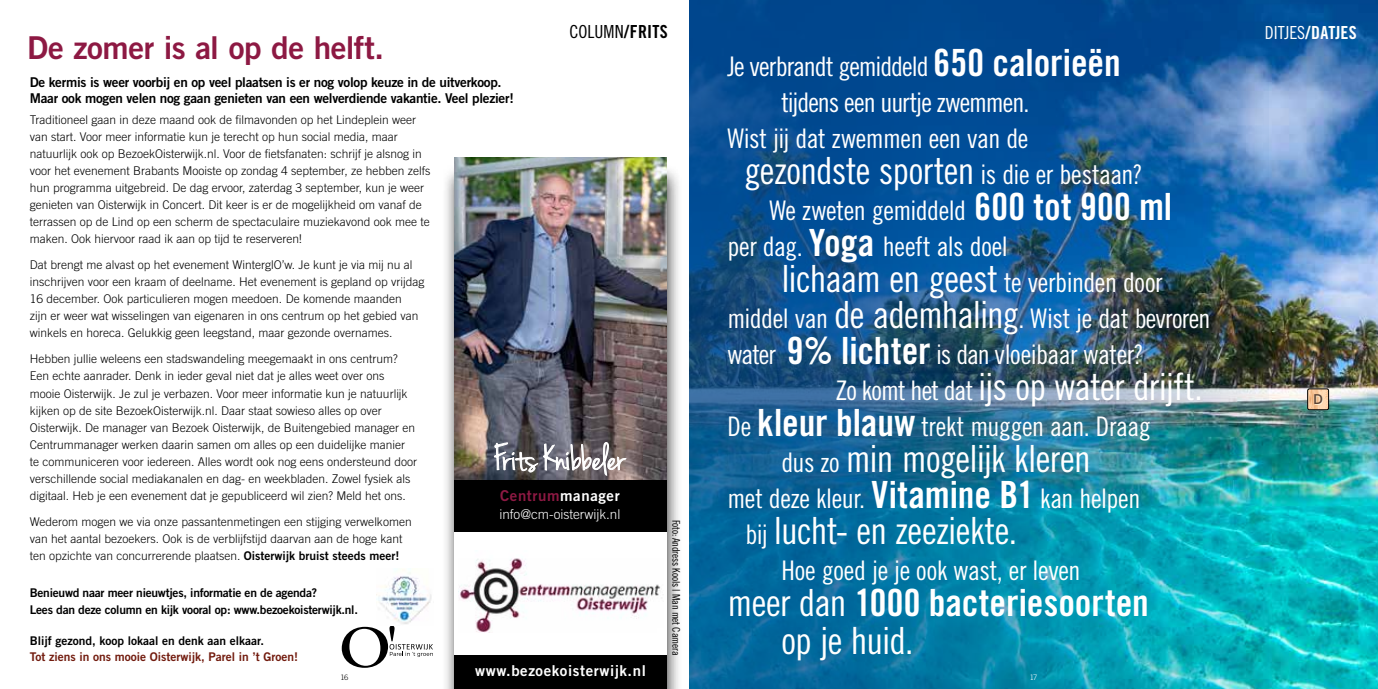
<style>
.page{position:relative;width:1378px;height:689px;background:#fff}
.page>*{position:absolute;margin:0;border:0;box-sizing:border-box;transform-origin:0 0}
.t1{font:37.5px "Trade Gothic LT Std Cn 18";letter-spacing:-.015em;color:#fff}
.t2{font:37.5px "Trade Gothic LT Std Bd Cn 20";letter-spacing:.005em;color:#fff}
.t3{font:31.5px "Trade Gothic LT Std Bd 2";letter-spacing:-.01em;color:#8d1943}
.t4{font:27px/36px "Trade Gothic LT Std Cn 18";letter-spacing:-.02em;color:#fff}
.t5{font:18px "Trade Gothic LT Std Bd Cn 20";letter-spacing:.005em;color:#fff}
.t6{font:18px "Trade Gothic LT Std Cn 18";color:#000}
.t7{font:15px "Trade Gothic LT Std Bd 2";letter-spacing:.04em;color:#fff}
.t8{font:15px "Trade Gothic LT Std Bd 2";letter-spacing:.04em;color:#8d1943}
.t9{font:13.5px/16.5px "Trade Gothic LT Std Bd 2";letter-spacing:-.02em;color:#000}
.t10{font:300 13.5px "Trade Gothic LT Std";color:#fff}
.t11{font:300 12px/17px "Trade Gothic LT Std";color:#000}
.t12{font:12px/16.5px "Trade Gothic LT Std Bd 2";letter-spacing:-.02em;color:#000}
.t13{font:12px "Trade Gothic LT Std Bd 2";color:#721b0e}
.t14{font:12px "Trade Gothic LT Std Bd 2";color:#000}
.t15{font:10.5px "Trade Gothic LT Std Cn 18";letter-spacing:-.01em;color:#000}
.t16{font:300 7.5px "Trade Gothic LT Std";color:#000}
.t17{font:300 7.5px "Trade Gothic LT Std";color:#fff}
.s1{font-family:"Trade Gothic LT Std Bd Cn 20"}
.s2{font-family:"Trade Gothic LT Std Bd Cn 20";font-size:37.5px}
.s3{font-size:27px}
.s4{font-size:37.5px}
.s5{font-family:"Trade Gothic LT Std Cn 18"}
.s6{font-family:"Trade Gothic LT Std Bd 2";font-weight:400}
.s7{color:#fff}
</style>
<div class="page">
<img style="left:1269px;top:0;width:109px;height:689px">
<img style="left:689px;top:0;width:580px;height:689px">
<svg style="left:1317px;top:389px;width:12px;height:21px"></svg>
<img style="left:1307px;top:389px;width:10px;height:21px">
<div style="left:1307px;top:389px;width:21px;height:21px;border:1px solid #000;border-radius:2px"></div>
<div style="left:441px;top:163px;width:241px;height:526px;background:#000;opacity:.75"></div>
<div style="left:454px;top:169px;width:213px;height:520px;background:#fff"></div>
<img style="left:454px;top:157px;width:213px;height:323px">
<svg style="left:494px;top:442px;width:132px;height:34px"></svg>
<img style="left:458px;top:558px;width:203px;height:75px">
<svg style="left:342px;top:626px;width:91px;height:42px"></svg>
<div style="left:454px;top:480px;width:213px;height:51px;background:#000"></div>
<div style="left:454px;top:656px;width:213px;height:33px;background:#000"></div>
<img style="left:378px;top:570px;width:54px;height:54px">
<h3 class="t6" style="left:569px;top:21px;width:100px">COLUMN<span class="s1">/FRITS</span></h3>
<h2 class="t3" style="left:27px;top:28px;width:358px">De zomer is al op de helft.</h2>
<h3 class="t4" style="left:727px;top:48px;width:395px">Je verbrandt gemiddeld <span class="s2">650 calorieën</span></h3>
<h3 class="t4" style="left:781px;top:84px;width:249px">tijdens een uurtje zwemmen.</h3>
<h3 class="t4" style="left:727px;top:120px;width:302px">Wist jij dat zwemmen een van de</h3>
<h1 class="t1" style="left:744px;top:148px;width:400px">gezondste sporten <span class="s3">is die er bestaan?</span></h1>
<h3 class="t4" style="left:727px;top:192px;width:446px;text-indent:42px">We zweten gemiddeld <span class="s2">600 tot 900 ml </span>per dag. <span class="s2">Yoga</span> heeft als doel</h3>
<h3 class="t4" style="left:727px;top:264px;width:484px;text-indent:54px"><span class="s4">lichaam en geest</span> te verbinden door middel van <span class="s4">de ademhaling</span>. Wist je dat bevroren water <span class="s2">9% lichter</span> is dan vloeibaar water?</h3>
<h1 class="t1" style="left:835px;top:364px;width:369px"><span class="s3">Zo komt het dat</span> ijs op water drijft.</h1>
<h3 class="t4" style="left:727px;top:408px;width:425px">De <span class="s2">kleur blauw</span> trekt muggen aan. Draag</h3>
<h1 class="t1" style="left:781px;top:436px;width:311px"><span class="s3">dus zo</span> min mogelijk kleren</h1>
<h3 class="t4" style="left:727px;top:480px;width:414px">met deze kleur. <span class="s2">Vitamine B1</span> kan helpen</h3>
<h1 class="t1" style="left:745px;top:508px;width:273px"><span class="s3">bij</span> lucht- en zeeziekte.</h1>
<h3 class="t4" style="left:781px;top:552px;width:301px">Hoe goed je je ook wast, er leven</h3>
<h1 class="t2" style="left:727px;top:580px;width:423px"><span class="s5">meer dan</span> 1000 bacteriesoorten</h1>
<h1 class="t1" style="left:781px;top:618px;width:134px">op je huid.</h1>
<p class="t9" style="left:30px;top:74px;width:485px">De kermis is weer voorbij en op veel plaatsen is er nog volop keuze in de uitverkoop.<br>Maar ook mogen velen nog gaan genieten van een welverdiende vakantie. Veel plezier!</p>
<p class="t11" style="left:30px;top:111px;width:402px">Traditioneel gaan in deze maand ook de filmavonden op het Lindeplein weer van start. Voor meer informatie kun je terecht op hun social media, maar natuurlijk ook op BezoekOisterwijk.nl. Voor de fietsfanaten: schrijf je alsnog in voor het evenement Brabants Mooiste op zondag 4 september, ze hebben zelfs hun programma uitgebreid. De dag ervoor, zaterdag 3 september, kun je weer genieten van Oisterwijk in Concert. Dit keer is er de mogelijkheid om vanaf de terrassen op de Lind op een scherm de spectaculaire muziekavond ook mee te maken. Ook hiervoor raad ik aan op tijd te reserveren!</p>
<p class="t11" style="left:30px;top:256px;width:396px">Dat brengt me alvast op het evenement WinterglO’w. Je kunt je via mij nu al inschrijven voor een kraam of deelname. Het evenement is gepland op vrijdag 16 december. Ook particulieren mogen meedoen. De komende maanden<br>zijn er weer wat wisselingen van eigenaren in ons centrum op het gebied van winkels en horeca. Gelukkig geen leegstand, maar gezonde overnames.</p>
<p class="t11" style="left:30px;top:350px;width:389px">Hebben jullie weleens een stadswandeling meegemaakt in ons centrum?<br>Een echte aanrader. Denk in ieder geval niet dat je alles weet over ons mooie Oisterwijk. Je zul je verbazen. Voor meer informatie kun je natuurlijk kijken op de site BezoekOisterwijk.nl. Daar staat sowieso alles op over Oisterwijk. De manager van Bezoek Oisterwijk, de Buitengebied manager en Centrummanager werken daarin samen om alles op een duidelijke manier te communiceren voor iedereen. Alles wordt ook nog eens ondersteund door verschillende social mediakanalen en dag- en weekbladen. Zowel fysiek als digitaal. Heb je een evenement dat je gepubliceerd wil zien? Meld het ons.</p>
<p class="t11" style="left:30px;top:513px;width:383px">Wederom mogen we via onze passantenmetingen een stijging verwelkomen van het aantal bezoekers. Ook is de verblijfstijd daarvan aan de hoge kant ten opzichte van concurrerende plaatsen. <span class="s6">Oisterwijk bruist steeds meer!</span></p>
<p class="t12" style="left:30px;top:584px;width:330px">Benieuwd naar meer nieuwtjes, informatie en de agenda?<br>Lees dan deze column en kijk vooral op: www.bezoekoisterwijk.nl.</p>
<p class="t14" style="left:30px;top:633px;width:236px">Blijf gezond, koop lokaal en denk aan elkaar.</p>
<p class="t13" style="left:30px;top:649px;width:270px">Tot ziens in ons mooie Oisterwijk, Parel in ’t Groen!</p>
<p class="t8" style="left:500px;top:486px;width:121px">Centrum<span class="s7">manager</span></p>
<p class="t10" style="left:499px;top:506px;width:123px">info@cm-oisterwijk.nl</p>
<p class="t15" style="left:682px;top:519px;width:137px;rotate:90deg">Foto: Andress Kools | Man met Camera</p>
<p class="t7" style="left:475px;top:661px;width:172px">www.bezoekoisterwijk.nl</p>
<p class="t16" style="left:341px;top:672px;width:9px">16</p>
<p class="t17" style="left:1029px;top:672px;width:9px">17</p>
<h3 class="t5" style="left:1265px;top:21px;width:93px"><span class="s5">DITJES</span>/DATJES</h3>
</div>
